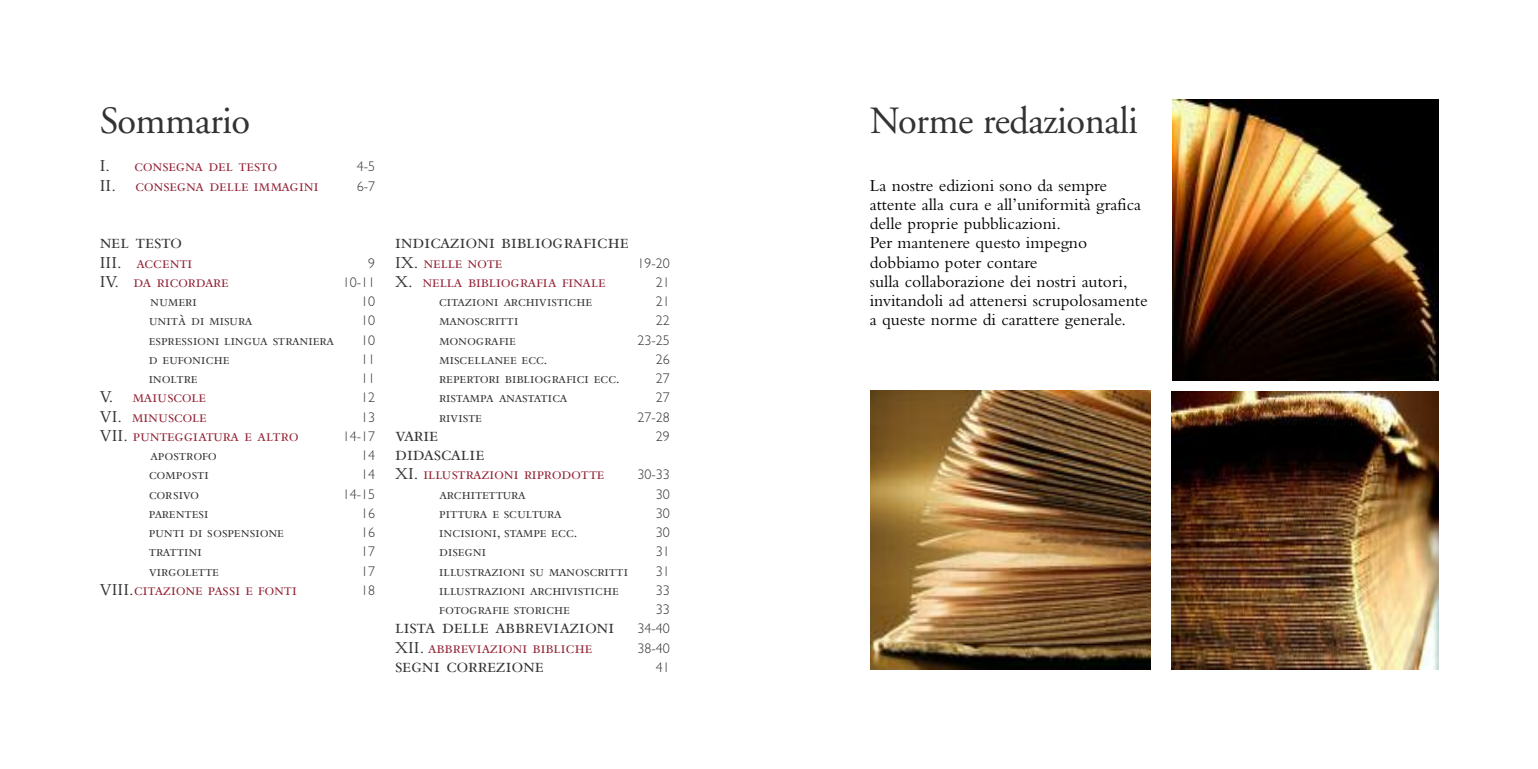
<style>
.page{position:relative;width:1538px;height:769px;background:#fff}
.page>*{position:absolute;margin:0;border:0;box-sizing:border-box;transform-origin:0 0}
.t1{font:38.5px "Adobe Garamond";letter-spacing:-.015em;color:#333}
.t2{font:21px "Bembo SC";color:#333}
.t3{font:21px/19.2px "Bembo SC";letter-spacing:-.02em;color:#333}
.t4{font:17.5px/19.2px "Bembo";color:#000}
.t5{font:17.5px/19.2px "Bembo SC";letter-spacing:-.02em;color:#922133}
.t6{font:17.5px/19.2px "Bembo SC";color:#922133}
.t7{font:15.75px/19.2px "Bembo SC";color:#333}
.t8{font:300 14px/19.2px "Gill Sans";color:#333;text-align:right}
.s1{font-family:"Bembo";color:#333}
</style>
<div class="page">
<img style="left:1172px;top:100px;width:267px;height:280px">
<img style="left:1172px;top:392px;width:267px;height:278px">
<img style="left:870px;top:390px;width:280px;height:280px">
<h1 class="t1" style="left:100px;top:105px;width:152px">Sommario</h1>
<p class="t5" style="left:100px;top:158px;width:220px"><span class="s1">I.</span> consegna del testo<br><span class="s1">II.</span> consegna delle immagini</p>
<p class="t8" style="left:357px;top:158px;width:20px;text-align:left">4-5<br>6-7</p>
<h2 class="t3" style="left:100px;top:234px;width:84px">nel testo</h2>
<p class="t5" style="left:100px;top:254px;width:130px"><span class="s1">III.</span> accenti<br><span class="s1">IV.</span> da ricordare</p>
<p class="t7" style="left:149px;top:293px;width:187px">numeri<br>unità di misura<br>espressioni lingua straniera d eufoniche<br>inoltre</p>
<p class="t5" style="left:100px;top:389px;width:201px"><span class="s1">V.</span> maiuscole<br><span class="s1">VI.</span> minuscole<br><span class="s1">VII.</span> punteggiatura e altro</p>
<p class="t7" style="left:149px;top:447px;width:137px">apostrofo<br>composti<br>corsivo<br>parentesi<br>punti di sospensione trattini<br>virgolette</p>
<p class="t5" style="left:100px;top:581px;width:199px"><span class="s1">VIII.</span>citazione passi e fonti</p>
<h2 class="t2" style="left:395px;top:234px;width:235px">indicazioni bibliografiche</h2>
<p class="t6" style="left:395px;top:254px;width:212px"><span class="s1">IX.</span> nelle note<br><span class="s1">X.</span> nella bibliografia finale</p>
<p class="t7" style="left:439px;top:293px;width:183px">citazioni archivistiche manoscritti<br>monografie<br>miscellanee ecc.<br>repertori bibliografici ecc. ristampa anastatica<br>riviste</p>
<h2 class="t3" style="left:395px;top:426px;width:91px">varie didascalie</h2>
<p class="t5" style="left:395px;top:466px;width:211px"><span class="s1">XI.</span> illustrazioni riprodotte</p>
<p class="t7" style="left:439px;top:485px;width:190px">architettura<br>pittura e scultura<br>incisioni, stampe ecc. disegni<br>illustrazioni su manoscritti illustrazioni archivistiche fotografie storiche</p>
<h2 class="t2" style="left:395px;top:619px;width:221px">lista delle abbreviazioni</h2>
<p class="t6" style="left:395px;top:639px;width:198px"><span class="s1">XII.</span> abbreviazioni bibliche</p>
<h2 class="t3" style="left:395px;top:657px;width:150px">segni correzione</h2>
<p class="t8" style="left:343px;top:254px;width:34px">9<br>10-11<br>10<br>10<br>10<br>11<br>11<br>12<br>13<br>14-17<br>14<br>14<br>14-15<br>16<br>16<br>17<br>17<br>18</p>
<p class="t8" style="left:637px;top:254px;width:34px">19-20<br>21<br>21<br>22<br>23-25<br>26<br>27<br>27<br>27-28<br>29</p>
<p class="t8" style="left:637px;top:466px;width:34px">30-33<br>30<br>30<br>30<br>31<br>31<br>33<br>33<br>34-40<br>38-40<br>41</p>
<h1 class="t1" style="left:870px;top:105px;width:270px">Norme redazionali</h1>
<p class="t4" style="left:870px;top:177px;width:279px">La nostre edizioni sono da sempre attente alla cura e all’uniformità grafica delle proprie pubblicazioni.<br>Per mantenere questo impegno dobbiamo poter contare<br>sulla collaborazione dei nostri autori, invitandoli ad attenersi scrupolosamente a queste norme di carattere generale.</p>
</div>
